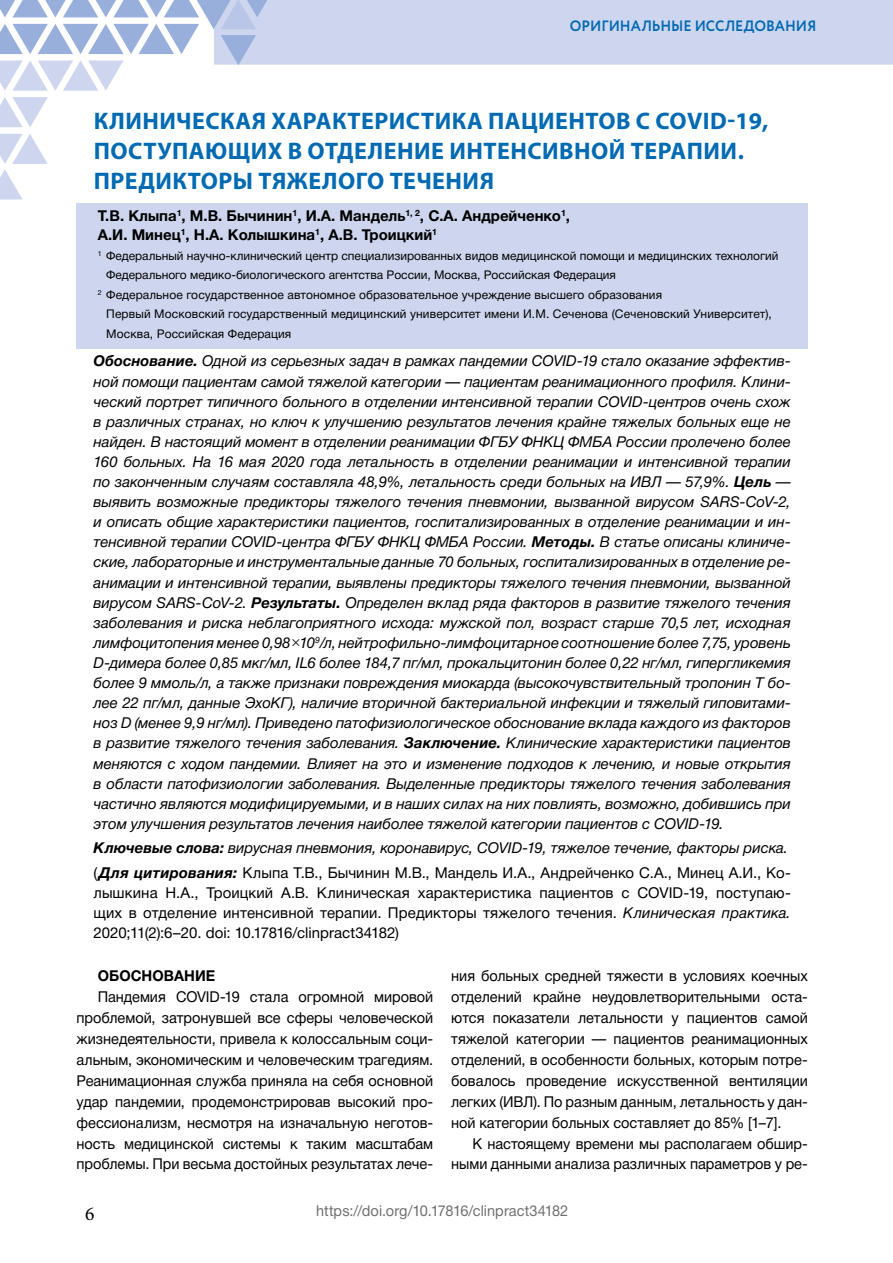
<style>
.page{position:relative;width:893px;height:1263px;background:#fff}
.page>*{position:absolute;margin:0;border:0;box-sizing:border-box;transform-origin:0 0}
.t1{font:700 24px/30px "Myriad Pro";letter-spacing:.02em;color:#006ab3}
.t2{font:19.5px "Minion Pro";color:#000}
.t3{font:italic 15px/20.1px "Helvetica Neue Cyr";color:#000;text-align:justify}
.t4{font:15px/21px "Helvetica Neue Cyr";letter-spacing:-.005em;color:#000;text-align:justify}
.t5{font:700 15px/19.5px "Helvetica Neue Cyr";color:#000}
.t6{font:15px "Helvetica Neue Cyr";letter-spacing:.005em;color:#706f6f}
.t7{font:700 15px "Circe";letter-spacing:-.005em;color:#016ab3;scale:.95 1}
.t8{font:12px "Helvetica Neue Cyr";color:#000}
.s1{font-weight:700}
.s2{font-family:"Newton"}
.s3{font-style:normal}
.s4{font-style:italic}
</style>
<div class="page">
<svg style="left:0;top:97px;width:48px;height:30px"></svg>
<svg style="left:0;top:134px;width:48px;height:65px"></svg>
<svg style="left:0;top:0;width:893px;height:91px"></svg>
<div style="left:77px;top:203px;width:731px;height:146px;background:#cdd6ee"></div>
<p class="t7" style="left:570px;top:15px;width:261px">ОРИГИНАЛЬНЫЕ ИССЛЕДОВАНИЯ</p>
<h1 class="t1" style="left:94px;top:105px;width:676px">КЛИНИЧЕСКАЯ ХАРАКТЕРИСТИКА ПАЦИЕНТОВ С COVID-19,<br>ПОСТУПАЮЩИХ В ОТДЕЛЕНИЕ ИНТЕНСИВНОЙ ТЕРАПИИ.<br>ПРЕДИКТОРЫ ТЯЖЕЛОГО ТЕЧЕНИЯ</h1>
<p class="t5" style="left:98px;top:206px;width:474px">Т.В. Клыпа<sup>1</sup>, М.В. Бычинин<sup>1</sup>, И.А. Мандель<sup>1,</sup> <sup>2</sup>, С.А. Андрейченко<sup>1</sup>,<br>А.И. Минец<sup>1</sup>, Н.А. Колышкина<sup>1</sup>, А.В. Троицкий<sup>1</sup></p>
<p class="t8" style="left:98px;top:249px;width:682px"><sup>1</sup> Федеральный научно-клинический центр специализированных видов медицинской помощи и медицинских технологий</p>
<p class="t8" style="left:106px;top:269px;width:511px">Федерального медико-биологического агентства России, Москва, Российская Федерация</p>
<p class="t8" style="left:98px;top:288px;width:566px"><sup>2</sup> Федеральное государственное автономное образовательное учреждение высшего образования</p>
<p class="t8" style="left:106px;top:308px;width:667px">Первый Московский государственный медицинский университет имени И.М. Сеченова (Сеченовский Университет),</p>
<p class="t8" style="left:106px;top:327px;width:187px">Москва, Российская Федерация</p>
<p class="t3" style="left:94px;top:351px;width:699px"><span class="s1">Обоснование.</span> Одной из серьезных задач в рамках пандемии COVID-19 стало оказание эффектив&shy;ной помощи пациентам самой тяжелой категории — пациентам реанимационного профиля. Клини&shy;ческий портрет типичного больного в отделении интенсивной терапии COVID-центров очень схож в различных странах, но ключ к улучшению результатов лечения крайне тяжелых больных еще не найден. В настоящий момент в отделении реанимации ФГБУ ФНКЦ ФМБА России пролечено более 160 больных. На 16 мая 2020 года летальность в отделении реанимации и интенсивной терапии по законченным случаям составляла 48,9%, летальность среди больных на ИВЛ — 57,9%. <span class="s1">Цель</span> — выявить возможные предикторы тяжелого течения пневмонии, вызванной вирусом SARS-CoV-2, и описать общие характеристики пациентов, госпитализированных в отделение реанимации и ин&shy;тенсивной терапии COVID-центра ФГБУ ФНКЦ ФМБА России. <span class="s1">Методы.</span> В статье описаны клиниче&shy;ские, лабораторные и инструментальные данные 70 больных, госпитализированных в отделение ре&shy;анимации и интенсивной терапии, выявлены предикторы тяжелого течения пневмонии, вызванной вирусом SARS-CoV-2. <span class="s1">Результаты.</span> Определен вклад ряда факторов в развитие тяжелого течения заболевания и риска неблагоприятного исхода: мужской пол, возраст старше 70,5 лет, исходная лимфоцитопения менее 0,98<span class="s2">×</span>10<sup>9</sup>/л, нейтрофильно-лимфоцитарное соотношение более 7,75, уровень D-димера более 0,85 мкг/мл, IL6 более 184,7 пг/мл, прокальцитонин более 0,22 нг/мл, гипергликемия более 9 ммоль/л, а также признаки повреждения миокарда (высокочувствительный тропонин Т бо&shy;лее 22 пг/мл, данные ЭхоКГ), наличие вторичной бактериальной инфекции и тяжелый гиповитами&shy;ноз D (менее 9,9 нг/мл). Приведено патофизиологическое обоснование вклада каждого из факторов в развитие тяжелого течения заболевания. <span class="s1">Заключение.</span> Клинические характеристики пациентов меняются с ходом пандемии. Влияет на это и изменение подходов к лечению, и новые открытия в области патофизиологии заболевания. Выделенные предикторы тяжелого течения заболевания частично являются модифицируемыми, и в наших силах на них повлиять, возможно, добившись при этом улучшения результатов лечения наиболее тяжелой категории пациентов с COVID-19.</p>
<p class="t3" style="left:94px;top:836px;width:699px;line-height:24.3px"><span class="s1">Ключевые слова:</span> вирусная пневмония, коронавирус, COVID-19, тяжелое течение, факторы риска. <span class="s3">(</span><span class="s1">Для цитирования:</span> <span class="s3">Клыпа Т.В., Бычинин М.В., Мандель И.А., Андрейченко С.А., Минец А.И., Ко-</span></p>
<p class="t4" style="left:94px;top:882px;width:699px;line-height:20.1px">лышкина Н.А., Троицкий А.В. Клиническая характеристика пациентов с COVID-19, поступаю&shy;щих в отделение интенсивной терапии. Предикторы тяжелого течения. <span class="s4">Клиническая практика.<br></span>2020;11(2):6–20. doi: 10.17816/clinpract34182)</p>
<p class="t4" style="left:451px;top:965px;width:358px">ния больных средней тяжести в условиях коечных отделений крайне неудовлетворительными оста&shy;ются показатели летальности у пациентов самой тяжелой категории — пациентов реанимационных отделений, в особенности больных, которым потре&shy;бовалось проведение искусственной вентиляции легких (ИВЛ). По разным данным, летальность у дан&shy;ной категории больных составляет до 85% [1–7].</p>
<p class="t4" style="left:451px;top:1133px;width:358px;text-align:right">К настоящему времени мы располагаем обшир&shy;ными данными анализа различных параметров у ре-</p>
<p class="t5" style="left:98px;top:966px;width:119px">ОБОСНОВАНИЕ</p>
<p class="t4" style="left:77px;top:986px;width:358px;text-indent:21px">Пандемия COVID-19 стала огромной мировой проблемой, затронувшей все сферы человеческой жизнедеятельности, привела к колоссальным соци&shy;альным, экономическим и человеческим трагедиям.<br>Реанимационная служба приняла на себя основной удар пандемии, продемонстрировав высокий про&shy;фессионализм, несмотря на изначальную неготов&shy;ность медицинской системы к таким масштабам проблемы. При весьма достойных результатах лече-</p>
<h2 class="t2" style="left:85px;top:1200px;width:11px">6</h2>
<p class="t6" style="left:316px;top:1203px;width:254px">https://doi.org/10.17816/clinpract34182</p>
</div>
